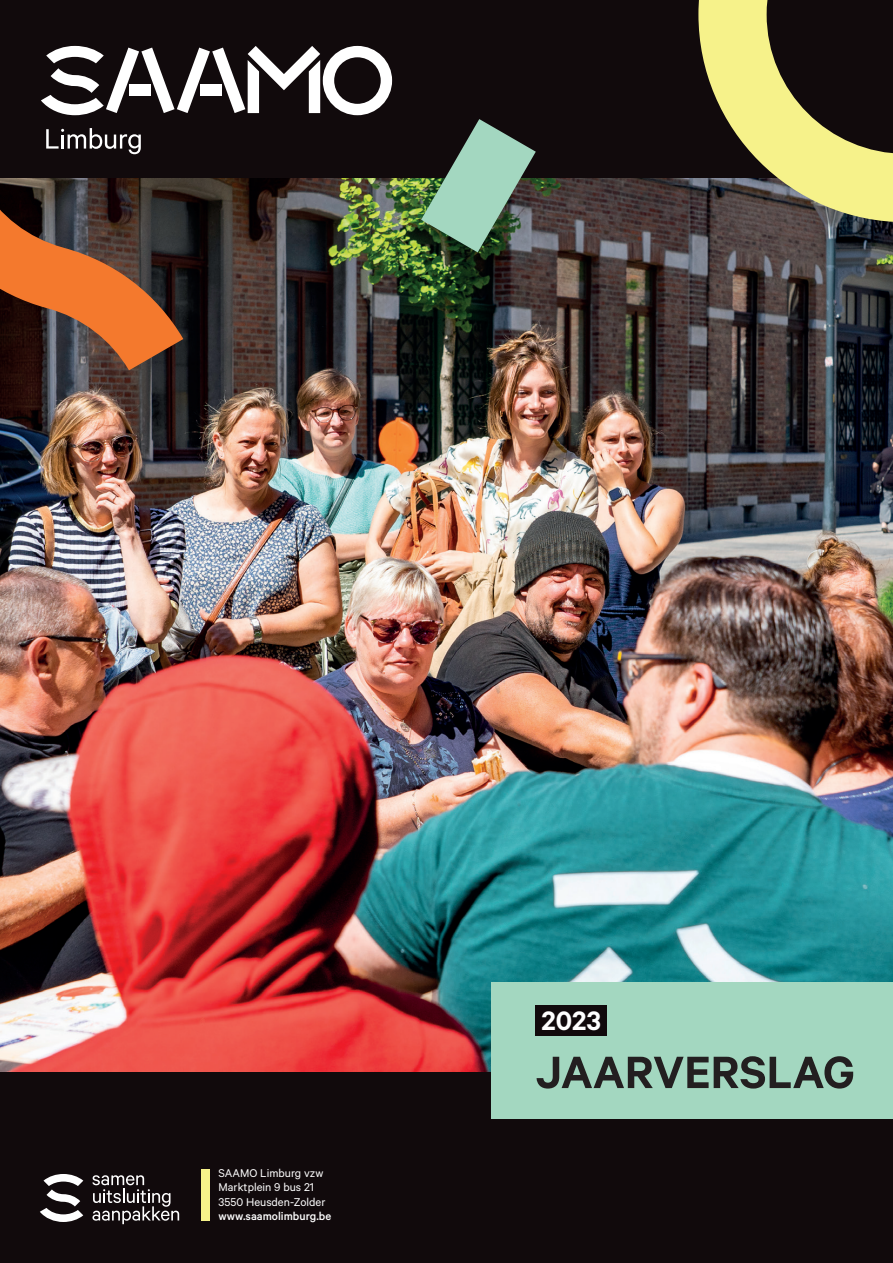
<style>
.page{position:relative;width:893px;height:1263px;background:#110a0c}
.page>*{position:absolute;margin:0;border:0;box-sizing:border-box;transform-origin:0 0}
.t1{font:600 51px "Calibre";color:#231f20}
.t2{font:600 30px "Calibre";color:#fff}
.t3{font:12.75px/14.5px "Calibre";color:#fff}
.t4{font:500 12.75px "Calibre";color:#fff}
</style>
<div class="page">
<img style="left:0;top:179px;width:893px;height:892px">
<svg style="left:46px;top:128px;width:95px;height:26px"></svg>
<svg style="left:41px;top:46px;width:351px;height:69px"></svg>
<div style="left:201px;top:1169px;width:9px;height:51px;background:#f6f28a"></div>
<svg style="left:92px;top:1175px;width:87px;height:49px"></svg>
<svg style="left:40px;top:1174px;width:43px;height:48px"></svg>
<div style="left:491px;top:982px;width:402px;height:136px;background:#a3d7c0"></div>
<div style="left:536px;top:1006px;width:71px;height:30px;background:#110a0c"></div>
<svg style="left:421px;top:119px;width:115px;height:133px"></svg>
<svg style="left:698px;top:0;width:195px;height:222px"></svg>
<svg style="left:0;top:186px;width:183px;height:184px;background:#7a482d"></svg>
<p class="t3" style="left:219px;top:1165px;width:108px">SAAMO Limburg vzw<br>Marktplein 9 bus 21<br>3550 Heusden-Zolder</p>
<p class="t4" style="left:219px;top:1209px;width:114px">www.saamolimburg.be</p>
<h2 class="t2" style="left:542px;top:1003px;width:61px">2023</h2>
<h1 class="t1" style="left:536px;top:1042px;width:320px">JAARVERSLAG</h1>
</div>
